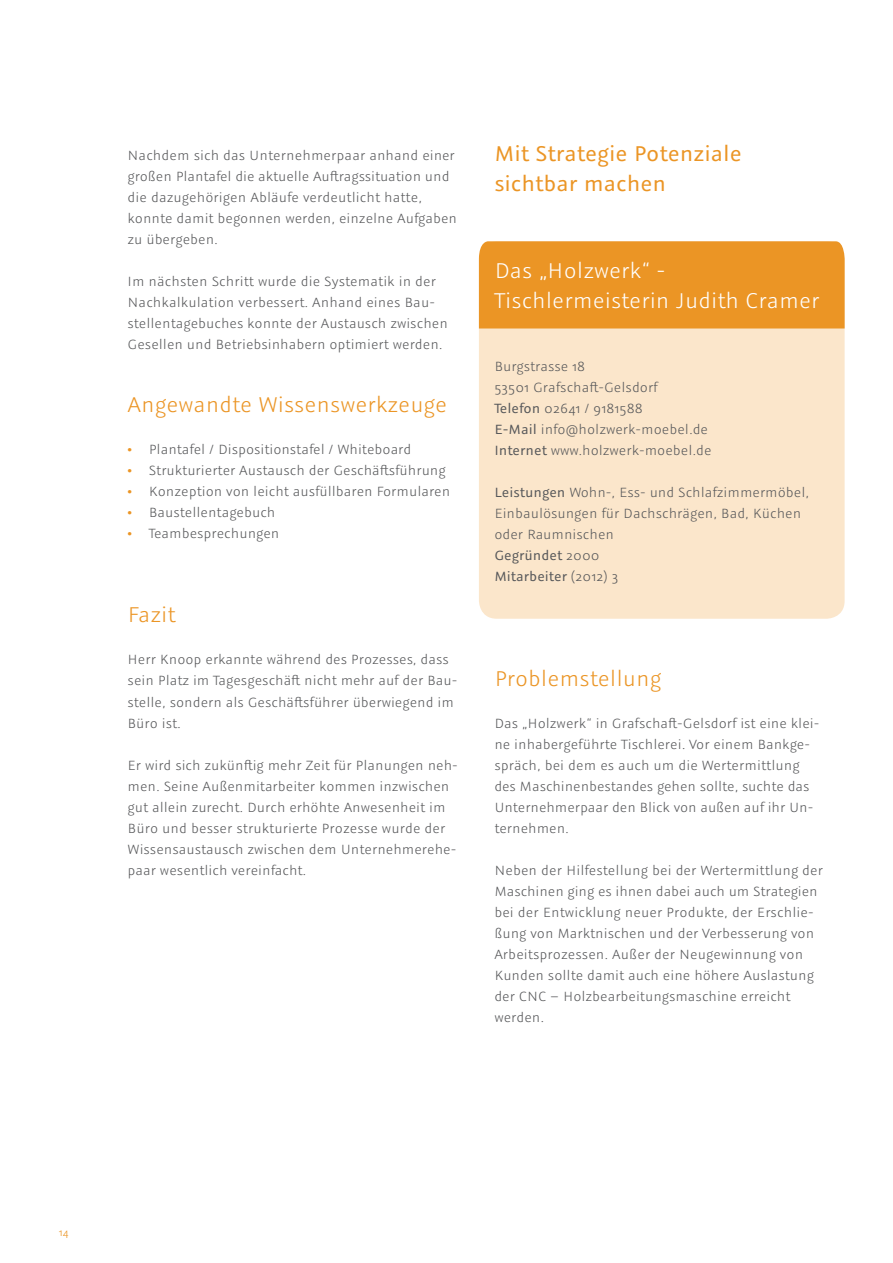
<style>
.page{position:relative;width:893px;height:1263px;background:#fff}
.page>*{position:absolute;margin:0;border:0;box-sizing:border-box;transform-origin:0 0}
.t1{font:300 24px "Graublau Sans";color:#eb9525}
.t2{font:300 24px/30px "Graublau Sans";color:#fff}
.t3{font:24px/30px "Graublau Sans";color:#eb9525}
.t4{font:300 15px/21px "Graublau Sans";color:#57585a}
.t5{font:300 12px "Graublau Sans";color:#eb9525}
.s1{color:#eb9525}
.s2{font-weight:400}
</style>
<div class="page">
<div style="left:479px;top:241px;width:366px;height:378px;background:#fbe6cb;border-radius:18px"></div>
<div style="left:479px;top:241px;width:366px;height:87px;background:#eb9525"></div>
<p class="t4" style="left:128px;top:145px;width:331px">Nachdem sich das Unternehmerpaar anhand einer großen Plantafel die aktuelle Auftragssituation und die dazugehörigen Abläufe verdeutlicht hatte, konnte damit begonnen werden, einzelne Aufgaben zu übergeben.</p>
<p class="t4" style="left:128px;top:271px;width:322px">Im nächsten Schritt wurde die Systematik in der Nachkalkulation verbessert. Anhand eines Bau&shy;stellentagebuches konnte der Austausch zwischen Gesellen und Betriebsinhabern optimiert werden.</p>
<h1 class="t1" style="left:128px;top:390px;width:321px">Angewandte Wissenswerkzeuge</h1>
<p class="t4" style="left:128px;top:439px;width:285px"><span class="s1">•</span> Plantafel / Dispositionstafel / Whiteboard</p>
<p class="t4" style="left:128px;top:460px;width:320px"><span class="s1">•</span> Strukturierter Austausch der Geschäftsführung</p>
<p class="t4" style="left:128px;top:481px;width:324px"><span class="s1">•</span> Konzeption von leicht ausfüllbaren Formularen</p>
<p class="t4" style="left:128px;top:502px;width:149px"><span class="s1">•</span> Baustellentagebuch</p>
<p class="t4" style="left:128px;top:523px;width:153px"><span class="s1">•</span> Teambesprechungen</p>
<h1 class="t1" style="left:128px;top:600px;width:49px">Fazit</h1>
<p class="t4" style="left:128px;top:649px;width:331px">Herr Knoop erkannte während des Prozesses, dass sein Platz im Tagesgeschäft nicht mehr auf der Bau&shy;stelle, sondern als Geschäftsführer überwiegend im Büro ist.</p>
<p class="t4" style="left:128px;top:754px;width:332px">Er wird sich zukünftig mehr Zeit für Planungen neh&shy;men. Seine Außenmitarbeiter kommen inzwischen gut allein zurecht. Durch erhöhte Anwesenheit im Büro und besser strukturierte Prozesse wurde der Wissensaustausch zwischen dem Unternehmerehe&shy;paar wesentlich vereinfacht.</p>
<h1 class="t3" style="left:494px;top:137px;width:249px">Mit Strategie Potenziale sichtbar machen</h1>
<h1 class="t2" style="left:494px;top:254px;width:327px">Das „Holzwerk“ -<br>Tischlermeisterin Judith Cramer</h1>
<p class="t4" style="left:494px;top:355px;width:219px">Burgstrasse 18<br>53501 Grafschaft-Gelsdorf<br><span class="s2">Telefon</span> 02641 / 9181588<br><span class="s2">E-Mail</span> info@holzwerk-moebel.de<br><span class="s2">Internet</span> www.holzwerk-moebel.de</p>
<p class="t4" style="left:494px;top:481px;width:316px"><span class="s2">Leistungen</span> Wohn-, Ess- und Schlafzimmermöbel,<br>Einbaulösungen für Dachschrägen, Bad, Küchen oder Raumnischen<br><span class="s2">Gegründet</span> 2000<br><span class="s2">Mitarbeiter</span> (2012) 3</p>
<h1 class="t1" style="left:494px;top:663px;width:169px">Problemstellung</h1>
<p class="t4" style="left:494px;top:712px;width:327px">Das „Holzwerk“ in Grafschaft-Gelsdorf ist eine klei&shy;ne inhabergeführte Tischlerei. Vor einem Bankge&shy;spräch, bei dem es auch um die Wertermittlung des Maschinenbestandes gehen sollte, suchte das Unternehmerpaar den Blick von außen auf ihr Un&shy;ternehmen.</p>
<p class="t4" style="left:494px;top:859px;width:330px">Neben der Hilfestellung bei der Wertermittlung der Maschinen ging es ihnen dabei auch um Strategien bei der Entwicklung neuer Produkte, der Erschlie&shy;ßung von Marktnischen und der Verbesserung von Arbeitsprozessen. Außer der Neugewinnung von Kunden sollte damit auch eine höhere Auslastung der CNC – Holzbearbeitungsmaschine erreicht werden.</p>
<p class="t5" style="left:59px;top:1224px;width:11px">14</p>
</div>
